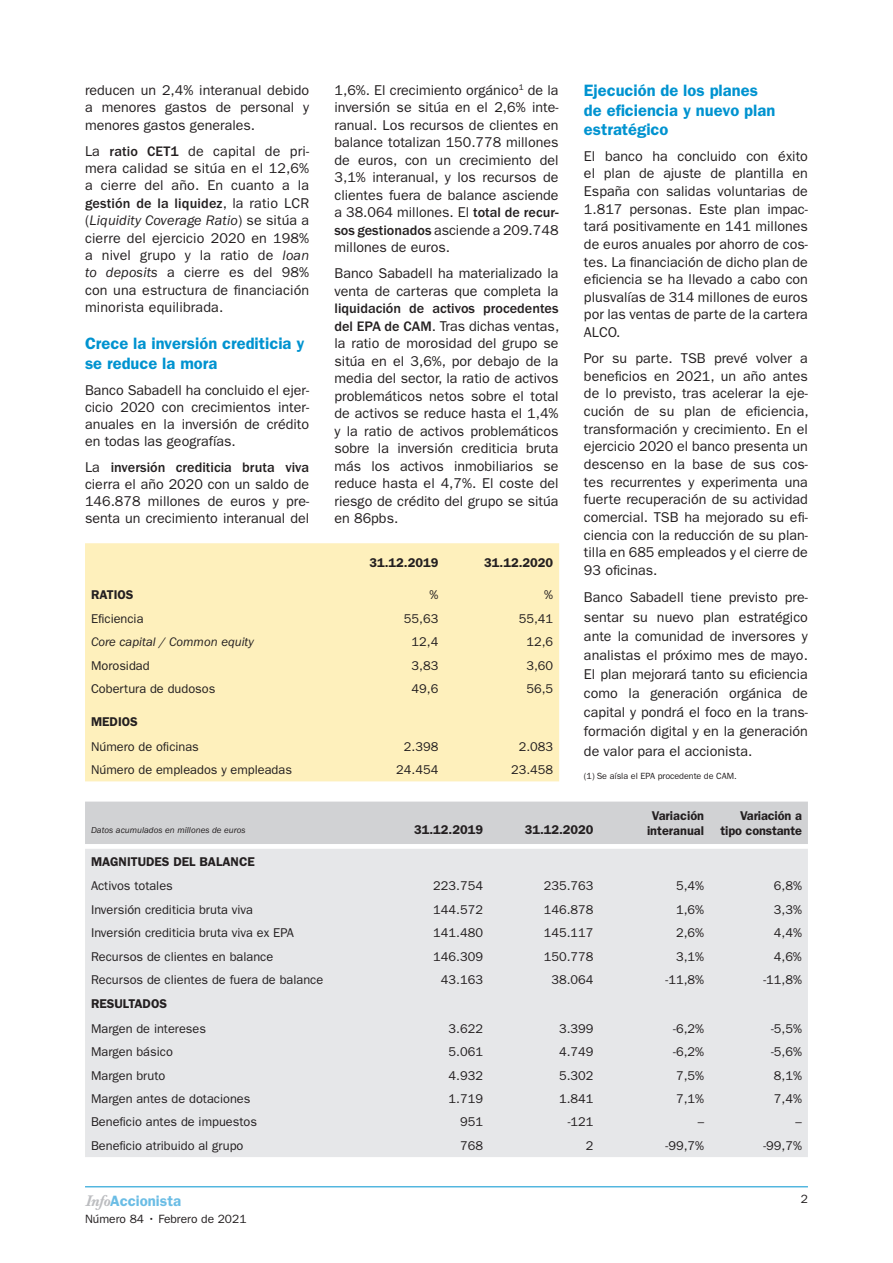
<style>
.page{position:relative;width:893px;height:1263px;background:#fff}
.page>*{position:absolute;margin:0;border:0;box-sizing:border-box;transform-origin:0 0}
.t1{font:600 16.5px/19.2px "ITC Franklin Gothic Std";color:#0093d0}
.t2{font:600 15px "ITC Franklin Gothic Std";color:#6bbde5}
.t3{font:14.25px/17.5px "ITC Franklin Gothic Std";color:#231f20;text-align:justify}
.t4{font:12.75px "ITC Franklin Gothic Std";color:#231f20}
.t5{font:600 12.75px/15px "ITC Franklin Gothic Std";color:#231f20;text-align:center}
.t6{font:italic 12.75px "ITC Franklin Gothic Std";color:#231f20}
.t7{font:12px "ITC Franklin Gothic Std";color:#231f20}
.t8{font:italic 9px "ITC Franklin Gothic Std";color:#231f20}
.t9{font:9px "ITC Franklin Gothic Std";letter-spacing:-.005em;color:#231f20}
.s1{font-weight:500}
.s2{font-style:italic}
.s3{font-family:"Baskerville Book Med";font-weight:400;font-style:italic;color:#bcbdc0}
</style>
<div class="page">
<hr style="left:85px;top:1186px;width:723px;height:1px;background:#0093d0">
<div style="left:85px;top:543px;width:474px;height:238px;background:#fef0bc"></div>
<div style="left:85px;top:801px;width:723px;height:43px;background:#d1d2d4"></div>
<div style="left:85px;top:849px;width:723px;height:308px;background:#e6e7e9"></div>
<p class="t3" style="left:85px;top:82px;width:226px">reducen un 2,4% interanual debido a menores gastos de personal y menores gastos generales.</p>
<p class="t3" style="left:85px;top:143px;width:226px">La <span class="s1">ratio CET1</span> de capital de pri&shy;mera calidad se sitúa en el 12,6% a cierre del año. En cuanto a la <span class="s1">gestión de la liquidez</span>, la ratio LCR (<span class="s2">Liquidity Coverage Ratio</span>) se sitúa a cierre del ejercicio 2020 en 198% a nivel grupo y la ratio de <span class="s2">loan to deposits</span> a cierre es del 98% con una estructura de financiación minorista equilibrada.</p>
<p class="t1" style="left:85px;top:335px;width:221px;line-height:20.1px">Crece la inversión crediticia y se reduce la mora</p>
<p class="t3" style="left:85px;top:382px;width:226px;line-height:17.1px">Banco Sabadell ha concluido el ejer&shy;cicio 2020 con crecimientos inter&shy;anuales en la inversión de crédito en todas las geografías.</p>
<p class="t3" style="left:85px;top:459px;width:226px;line-height:17.1px">La <span class="s1">inversión crediticia bruta viva </span>cierra el año 2020 con un saldo de 146.878 millones de euros y pre&shy;senta un crecimiento interanual del</p>
<p class="t3" style="left:334px;top:82px;width:226px">1,6%. El crecimiento orgánico<sup>1</sup> de la inversión se sitúa en el 2,6% inte&shy;ranual. Los recursos de clientes en balance totalizan 150.778 millones de euros, con un crecimiento del 3,1% interanual, y los recursos de clientes fuera de balance asciende a 38.064 millones. El <span class="s1">total de recur&shy;sos gestionados</span> asciende a 209.748 millones de euros.</p>
<p class="t3" style="left:334px;top:266px;width:226px">Banco Sabadell ha materializado la venta de carteras que completa la</p>
<p class="t3" style="left:334px;top:301px;width:226px"><span class="s1">liquidación de activos procedentes del EPA de CAM</span>. Tras dichas ventas, la ratio de morosidad del grupo se sitúa en el 3,6%, por debajo de la media del sector, la ratio de activos problemáticos netos sobre el total de activos se reduce hasta el 1,4% y la ratio de activos problemáticos sobre la inversión crediticia bruta más los activos inmobiliarios se reduce hasta el 4,7%. El coste del riesgo de crédito del grupo se sitúa en 86pbs.</p>
<p class="t5" style="left:369px;top:556px;width:70px">31.12.2019</p>
<p class="t5" style="left:484px;top:556px;width:70px">31.12.2020</p>
<p class="t5" style="left:91px;top:588px;width:44px">RATIOS</p>
<p class="t4" style="left:429px;top:589px;width:10px">%</p>
<p class="t4" style="left:544px;top:589px;width:10px">%</p>
<p class="t4" style="left:91px;top:614px;width:54px">Eficiencia</p>
<p class="t4" style="left:404px;top:614px;width:36px">55,63</p>
<p class="t4" style="left:519px;top:614px;width:36px">55,41</p>
<p class="t6" style="left:91px;top:637px;width:164px">Core capital / Common equity</p>
<p class="t4" style="left:412px;top:637px;width:28px">12,4</p>
<p class="t4" style="left:526px;top:637px;width:28px">12,6</p>
<p class="t4" style="left:91px;top:661px;width:60px">Morosidad</p>
<p class="t4" style="left:412px;top:661px;width:28px">3,83</p>
<p class="t4" style="left:526px;top:661px;width:28px">3,60</p>
<p class="t4" style="left:91px;top:684px;width:126px">Cobertura de dudosos</p>
<p class="t4" style="left:412px;top:684px;width:28px">49,6</p>
<p class="t4" style="left:526px;top:684px;width:28px">56,5</p>
<p class="t5" style="left:91px;top:715px;width:48px">MEDIOS</p>
<p class="t4" style="left:91px;top:741px;width:109px">Número de oficinas</p>
<p class="t4" style="left:404px;top:741px;width:36px">2.398</p>
<p class="t4" style="left:519px;top:741px;width:36px">2.083</p>
<p class="t4" style="left:91px;top:765px;width:202px">Número de empleados y empleadas</p>
<p class="t4" style="left:396px;top:765px;width:44px">24.454</p>
<p class="t4" style="left:511px;top:765px;width:44px">23.458</p>
<p class="t1" style="left:584px;top:82px;width:193px">Ejecución de los planes de eficiencia y nuevo plan estratégico</p>
<p class="t3" style="left:584px;top:148px;width:225px">El banco ha concluido con éxito el plan de ajuste de plantilla en España con salidas voluntarias de 1.817 personas. Este plan impac&shy;tará positivamente en 141 millones de euros anuales por ahorro de cos&shy;tes. La financiación de dicho plan de eficiencia se ha llevado a cabo con plusvalías de 314 millones de euros por las ventas de parte de la cartera ALCO.</p>
<p class="t3" style="left:584px;top:350px;width:226px">Por su parte. TSB prevé volver a beneficios en 2021, un año antes de lo previsto, tras acelerar la eje&shy;cución de su plan de eficiencia, transformación y crecimiento. En el ejercicio 2020 el banco presenta un descenso en la base de sus cos&shy;tes recurrentes y experimenta una fuerte recuperación de su actividad comercial. TSB ha mejorado su efi&shy;ciencia con la reducción de su plan&shy;tilla en 685 empleados y el cierre de 93 oficinas.</p>
<p class="t3" style="left:584px;top:589px;width:225px;line-height:19.2px">Banco Sabadell tiene previsto pre&shy;sentar su nuevo plan estratégico ante la comunidad de inversores y analistas el próximo mes de mayo.<br>El plan mejorará tanto su eficiencia como la generación orgánica de capital y pondrá el foco en la trans&shy;formación digital y en la generación de valor para el accionista.</p>
<p class="t9" style="left:584px;top:773px;width:154px">(1) Se aísla el EPA procedente de CAM.</p>
<p class="t8" style="left:91px;top:827px;width:156px">Datos acumulados en millones de euros</p>
<p class="t5" style="left:414px;top:823px;width:70px">31.12.2019</p>
<p class="t5" style="left:525px;top:823px;width:70px">31.12.2020</p>
<p class="t5" style="left:647px;top:809px;width:59px">Variación interanual</p>
<p class="t5" style="left:720px;top:809px;width:83px;text-align:right">Variación a tipo constante</p>
<p class="t5" style="left:91px;top:855px;width:165px">MAGNITUDES DEL BALANCE</p>
<p class="t4" style="left:91px;top:881px;width:83px">Activos totales</p>
<p class="t4" style="left:433px;top:881px;width:51px">223.754</p>
<p class="t4" style="left:544px;top:881px;width:51px">235.763</p>
<p class="t4" style="left:676px;top:881px;width:30px">5,4%</p>
<p class="t4" style="left:774px;top:881px;width:30px">6,8%</p>
<p class="t4" style="left:91px;top:905px;width:164px">Inversión crediticia bruta viva</p>
<p class="t4" style="left:433px;top:905px;width:51px">144.572</p>
<p class="t4" style="left:544px;top:905px;width:51px">146.878</p>
<p class="t4" style="left:676px;top:905px;width:30px">1,6%</p>
<p class="t4" style="left:774px;top:905px;width:30px">3,3%</p>
<p class="t4" style="left:91px;top:928px;width:205px">Inversión crediticia bruta viva ex EPA</p>
<p class="t4" style="left:433px;top:928px;width:51px">141.480</p>
<p class="t4" style="left:544px;top:928px;width:51px">145.117</p>
<p class="t4" style="left:676px;top:928px;width:30px">2,6%</p>
<p class="t4" style="left:774px;top:928px;width:30px">4,4%</p>
<p class="t4" style="left:91px;top:951px;width:184px">Recursos de clientes en balance</p>
<p class="t4" style="left:433px;top:951px;width:51px">146.309</p>
<p class="t4" style="left:544px;top:951px;width:51px">150.778</p>
<p class="t4" style="left:676px;top:951px;width:30px">3,1%</p>
<p class="t4" style="left:774px;top:951px;width:30px">4,6%</p>
<p class="t4" style="left:91px;top:975px;width:234px">Recursos de clientes de fuera de balance</p>
<p class="t4" style="left:441px;top:975px;width:44px">43.163</p>
<p class="t4" style="left:551px;top:975px;width:44px">38.064</p>
<p class="t4" style="left:666px;top:975px;width:40px">-11,8%</p>
<p class="t4" style="left:763px;top:975px;width:40px">-11,8%</p>
<p class="t5" style="left:91px;top:997px;width:78px">RESULTADOS</p>
<p class="t4" style="left:91px;top:1024px;width:117px">Margen de intereses</p>
<p class="t4" style="left:449px;top:1024px;width:36px">3.622</p>
<p class="t4" style="left:559px;top:1024px;width:36px">3.399</p>
<p class="t4" style="left:673px;top:1024px;width:32px">-6,2%</p>
<p class="t4" style="left:771px;top:1024px;width:32px">-5,5%</p>
<p class="t4" style="left:91px;top:1047px;width:83px">Margen básico</p>
<p class="t4" style="left:449px;top:1047px;width:36px">5.061</p>
<p class="t4" style="left:559px;top:1047px;width:36px">4.749</p>
<p class="t4" style="left:673px;top:1047px;width:32px">-6,2%</p>
<p class="t4" style="left:771px;top:1047px;width:32px">-5,6%</p>
<p class="t4" style="left:91px;top:1070px;width:76px">Margen bruto</p>
<p class="t4" style="left:449px;top:1070px;width:36px">4.932</p>
<p class="t4" style="left:559px;top:1070px;width:36px">5.302</p>
<p class="t4" style="left:676px;top:1070px;width:30px">7,5%</p>
<p class="t4" style="left:774px;top:1070px;width:30px">8,1%</p>
<p class="t4" style="left:91px;top:1094px;width:161px">Margen antes de dotaciones</p>
<p class="t4" style="left:449px;top:1094px;width:36px">1.719</p>
<p class="t4" style="left:559px;top:1094px;width:36px">1.841</p>
<p class="t4" style="left:676px;top:1094px;width:30px">7,1%</p>
<p class="t4" style="left:774px;top:1094px;width:30px">7,4%</p>
<p class="t4" style="left:91px;top:1117px;width:168px">Beneficio antes de impuestos</p>
<p class="t4" style="left:460px;top:1117px;width:24px">951</p>
<p class="t4" style="left:568px;top:1117px;width:27px">-121</p>
<p class="t4" style="left:698px;top:1117px;width:8px">–</p>
<p class="t4" style="left:795px;top:1117px;width:8px">–</p>
<p class="t4" style="left:91px;top:1140px;width:154px">Beneficio atribuido al grupo</p>
<p class="t4" style="left:460px;top:1140px;width:24px">768</p>
<p class="t4" style="left:586px;top:1140px;width:9px">2</p>
<p class="t4" style="left:666px;top:1140px;width:40px">-99,7%</p>
<p class="t4" style="left:763px;top:1140px;width:40px">-99,7%</p>
<p class="t2" style="left:85px;top:1195px;width:98px"><span class="s3">Info</span>Accionista</p>
<p class="t7" style="left:801px;top:1194px;width:9px">2</p>
<p class="t7" style="left:85px;top:1214px;width:163px">Número 84 • Febrero de 2021</p>
</div>
